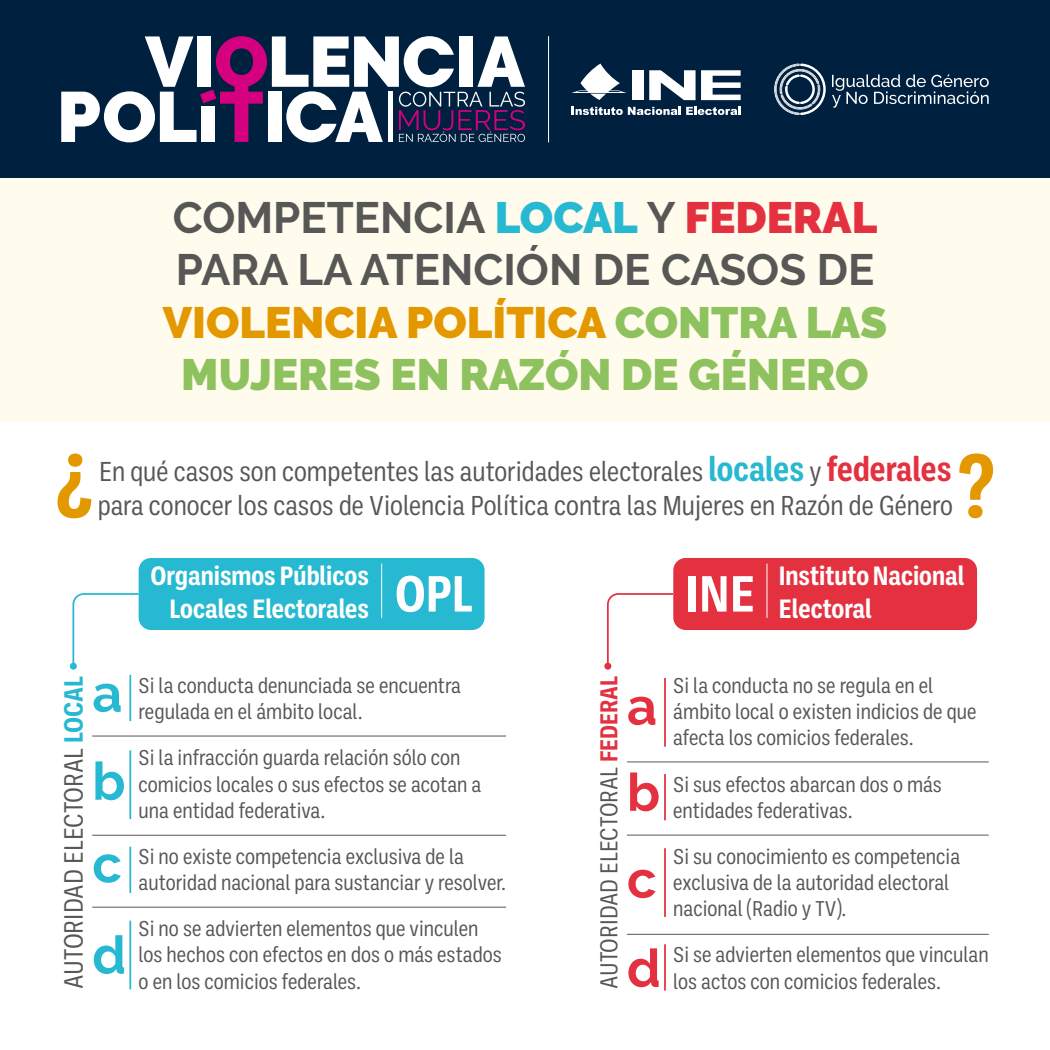
<style>
.page{position:relative;width:1050px;height:1050px;background:#fff}
.page>*{position:absolute;margin:0;border:0;box-sizing:border-box;transform-origin:0 0}
.t1{font:700 52.5px/87.3px "Raleway";color:#e43140;text-align:justify}
.t2{font:700 52.5px/88.1px "Raleway";color:#27b9d1}
.t3{font:700 43.75px/52.5px "Raleway";color:#575756;text-align:center}
.t4{font:28px/33.6px "Ballinger Condensed";color:#575756}
.t5{font:700 27.12px/32.6px "Ballinger Condensed";color:#fff}
.t6{font:27.12px "Ballinger Condensed";color:#575756}
.t7{font:25.03px "Ballinger Condensed";color:#575756}
.t8{font:21.88px/26.2px "Ballinger Condensed";color:#575756}
.s1{font-weight:900;color:#27b9d1}
.s2{font-weight:900;color:#e43140}
.s3{font-weight:900;color:#e49800}
.s4{font-weight:900;color:#8ec25e}
.s5{font-weight:700;font-size:35px;color:#27b9d1}
.s6{font-weight:700;font-size:35px;color:#e43140}
.s7{font-weight:700;color:#27b9d1}
.s8{font-weight:700;color:#e43140}
</style>
<div class="page">
<div style="left:0;top:0;width:1050px;height:178px;background:#00203f"></div>
<svg style="left:61px;top:36px;width:464px;height:106px"></svg>
<hr style="left:388px;top:92px;width:4px;height:50px;background:#fff">
<svg style="left:774px;top:64px;width:52px;height:51px"></svg>
<svg style="left:832px;top:74px;width:157px;height:34px"></svg>
<div style="left:632px;top:70px;width:12px;height:30px;background:#fff"></div>
<svg style="left:649px;top:70px;width:92px;height:30px"></svg>
<svg style="left:571px;top:64px;width:55px;height:36px"></svg>
<svg style="left:571px;top:107px;width:170px;height:8px"></svg>
<hr style="left:548px;top:36px;width:1px;height:106px;background:#fff">
<div style="left:0;top:178px;width:1050px;height:243px;background:#fffbed"></div>
<svg style="left:58px;top:453px;width:33px;height:65px"></svg>
<svg style="left:959px;top:453px;width:34px;height:65px"></svg>
<div style="left:673px;top:558px;width:304px;height:72px;background:#e43140;border-radius:12px"></div>
<hr style="left:767px;top:564px;width:1px;height:54px;background:#fff">
<hr style="left:664px;top:774px;width:2px;height:46px;background:#e43140">
<hr style="left:664px;top:944px;width:2px;height:47px;background:#e43140">
<hr style="left:664px;top:848px;width:2px;height:69px;background:#e43140">
<hr style="left:664px;top:678px;width:2px;height:69px;background:#e43140">
<hr style="left:627px;top:762px;width:362px;height:1px;background:#575756">
<hr style="left:627px;top:835px;width:362px;height:1px;background:#575756">
<hr style="left:627px;top:934px;width:362px;height:1px;background:#575756">
<div style="left:139px;top:558px;width:346px;height:72px;background:#27b9d1;border-radius:12px"></div>
<hr style="left:381px;top:564px;width:1px;height:54px;background:#fff">
<hr style="left:129px;top:675px;width:2px;height:46px;background:#27b9d1">
<hr style="left:129px;top:847px;width:2px;height:46px;background:#27b9d1">
<hr style="left:129px;top:750px;width:2px;height:69px;background:#27b9d1">
<hr style="left:129px;top:921px;width:2px;height:68px;background:#27b9d1">
<hr style="left:92px;top:736px;width:414px;height:1px;background:#575756">
<hr style="left:92px;top:835px;width:414px;height:1px;background:#575756">
<hr style="left:92px;top:907px;width:414px;height:1px;background:#575756">
<svg style="left:72px;top:592px;width:68px;height:73px"></svg>
<div style="left:70px;top:663px;width:7px;height:7px;background:#27b9d1;border-radius:50%"></div>
<svg style="left:606px;top:592px;width:69px;height:76px"></svg>
<div style="left:604px;top:663px;width:7px;height:7px;background:#e43140;border-radius:50%"></div>
<h2 class="t3" style="left:163px;top:192px;width:726px">COMPETENCIA <span class="s1">LOCAL</span> Y <span class="s2">FEDERAL<br></span>PARA LA ATENCIÓN DE CASOS DE<br><span class="s3">VIOLENCIA POLÍTICA</span> <span class="s4">CONTRA LAS<br>MUJERES EN RAZÓN DE GÉNERO</span></h2>
<p class="t4" style="left:98px;top:455px;width:857px">En qué casos son competentes las autoridades electorales <span class="s5">locales</span> y <span class="s6">federales </span>para conocer los casos de Violencia Política contra las Mujeres en Razón de Género</p>
<p class="t5" style="left:169px;top:560px;width:305px;text-indent:-19px">Organismos Públicos<br>Locales Electorales <sup>OPL</sup></p>
<p class="t5" style="left:686px;top:560px;width:280px;text-indent:93px">Instituto Nacional<br><sup>INE</sup> Electoral</p>
<p class="t6" style="left:59px;top:989px;width:315px;rotate:-90deg">AUTORIDAD ELECTORAL <span class="s7">LOCAL</span></p>
<h1 class="t2" style="left:92px;top:649px;width:35px">a b</h1>
<h1 class="t2" style="left:92px;top:820px;width:31px">c</h1>
<h1 class="t2" style="left:92px;top:911px;width:35px">d</h1>
<p class="t8" style="left:139px;top:672px;width:324px">Si la conducta denunciada se encuentra regulada en el ámbito local.</p>
<p class="t8" style="left:139px;top:745px;width:344px">Si la infracción guarda relación sólo con comicios locales o sus efectos se acotan a una entidad federativa.</p>
<p class="t8" style="left:139px;top:843px;width:369px">Si no existe competencia exclusiva de la autoridad nacional para sustanciar y resolver.</p>
<p class="t8" style="left:139px;top:916px;width:365px">Si no se advierten elementos que vinculen los hechos con efectos en dos o más estados o en los comicios federales.</p>
<p class="t7" style="left:595px;top:989px;width:315px;rotate:-90deg">AUTORIDAD ELECTORAL <span class="s8">FEDERAL</span></p>
<h1 class="t1" style="left:627px;top:663px;width:35px">a b c d</h1>
<p class="t8" style="left:673px;top:672px;width:305px">Si la conducta no se regula en el ámbito local o existen indicios de que afecta los comicios federales.</p>
<p class="t8" style="left:673px;top:771px;width:270px">Si sus efectos abarcan dos o más entidades federativas.</p>
<p class="t8" style="left:673px;top:843px;width:288px">Si su conocimiento es competencia exclusiva de la autoridad electoral nacional (Radio y TV).</p>
<p class="t8" style="left:673px;top:942px;width:317px">Si se advierten elementos que vinculan los actos con comicios federales.</p>
</div>
